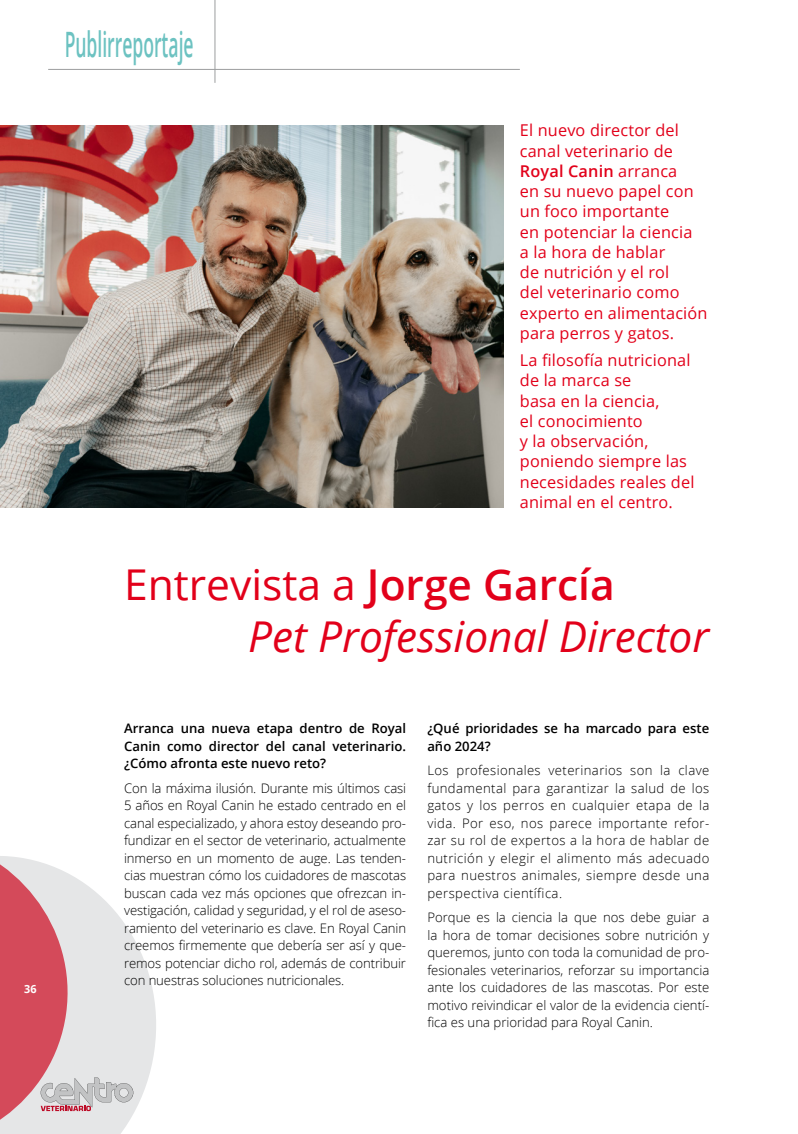
<style>
.page{position:relative;width:798px;height:1134px;background:#fff}
.page>*{position:absolute;margin:0;border:0;box-sizing:border-box;transform-origin:0 0}
.t1{font:italic 42.5px/52.8px "Open Sans";color:#e2001a}
.t2{font:600 35px "Open Sans";color:#6cc2c1;scale:.5 1}
.t3{font:16.25px/20.2px "Open Sans";letter-spacing:.01em;color:#e2001a}
.t4{font:300 13.12px/17.5px "Open Sans";color:#000;text-align:justify}
.t5{font:600 13.12px/17.5px "Open Sans";color:#000;text-align:justify}
.t6{font:700 11.25px "Open Sans";color:#fff;scale:.96 1}
.s1{font-weight:600}
.s2{font-style:normal}
.s3{font-weight:600;font-style:normal}
</style>
<div class="page">
<svg style="left:133px;top:937px;width:23px;height:177px;fill:#e5e6e7"></svg>
<svg style="left:0;top:856px;width:133px;height:278px;background:#dfb2b8"></svg>
<hr style="left:48px;top:69px;width:471px;height:1px;background:#9c9e9f">
<hr style="left:214px;top:0;width:1px;height:83px;background:#9c9e9f">
<img style="left:0;top:125px;width:503px;height:383px">
<p class="t6" style="left:24px;top:980px;width:14px">36</p>
<h2 class="t2" style="left:65px;top:20px;width:259px">Publirreportaje</h2>
<p class="t3" style="left:519px;top:120px;width:189px">El nuevo director del canal veterinario de<br><span class="s1">Royal Canin</span> arranca<br>en su nuevo papel con un foco importante<br>en potenciar la ciencia<br>a la hora de hablar<br>de nutrición y el rol<br>del veterinario como experto en alimentación para perros y gatos.</p>
<p class="t3" style="left:519px;top:350px;width:176px">La filosofía nutricional de la marca se<br>basa en la ciencia,<br>el conocimiento<br>y la observación, poniendo siempre las necesidades reales del animal en el centro.</p>
<h1 class="t1" style="left:248px;top:556px;width:462px;text-indent:-124px"><span class="s2">Entrevista a</span> <span class="s3">Jorge García<br></span>Pet Professional Director</h1>
<p class="t5" style="left:124px;top:719px;width:283px">Arranca una nueva etapa dentro de Royal Canin como director del canal veterinario. ¿Cómo afronta este nuevo reto?</p>
<p class="t4" style="left:124px;top:779px;width:283px">Con la máxima ilusión. Durante mis últimos casi 5 años en Royal Canin he estado centrado en el canal especializado, y ahora estoy deseando pro&shy;fundizar en el sector de veterinario, actualmente inmerso en un momento de auge. Las tenden&shy;cias muestran cómo los cuidadores de mascotas buscan cada vez más opciones que ofrezcan in&shy;vestigación, calidad y seguridad, y el rol de aseso&shy;ramiento del veterinario es clave. En Royal Canin creemos firmemente que debería ser así y que&shy;remos potenciar dicho rol, además de contribuir con nuestras soluciones nutricionales.</p>
<p class="t5" style="left:427px;top:719px;width:283px">¿Qué prioridades se ha marcado para este año 2024?</p>
<p class="t4" style="left:427px;top:761px;width:283px">Los profesionales veterinarios son la clave fundamental para garantizar la salud de los gatos y los perros en cualquier etapa de la vida. Por eso, nos parece importante refor&shy;zar su rol de expertos a la hora de hablar de nutrición y elegir el alimento más adecuado para nuestros animales, siempre desde una perspectiva científica.</p>
<p class="t4" style="left:427px;top:908px;width:283px">Porque es la ciencia la que nos debe guiar a la hora de tomar decisiones sobre nutrición y queremos, junto con toda la comunidad de pro&shy;fesionales veterinarios, reforzar su importancia ante los cuidadores de las mascotas. Por este motivo reivindicar el valor de la evidencia cientí&shy;fica es una prioridad para Royal Canin.</p>
</div>
